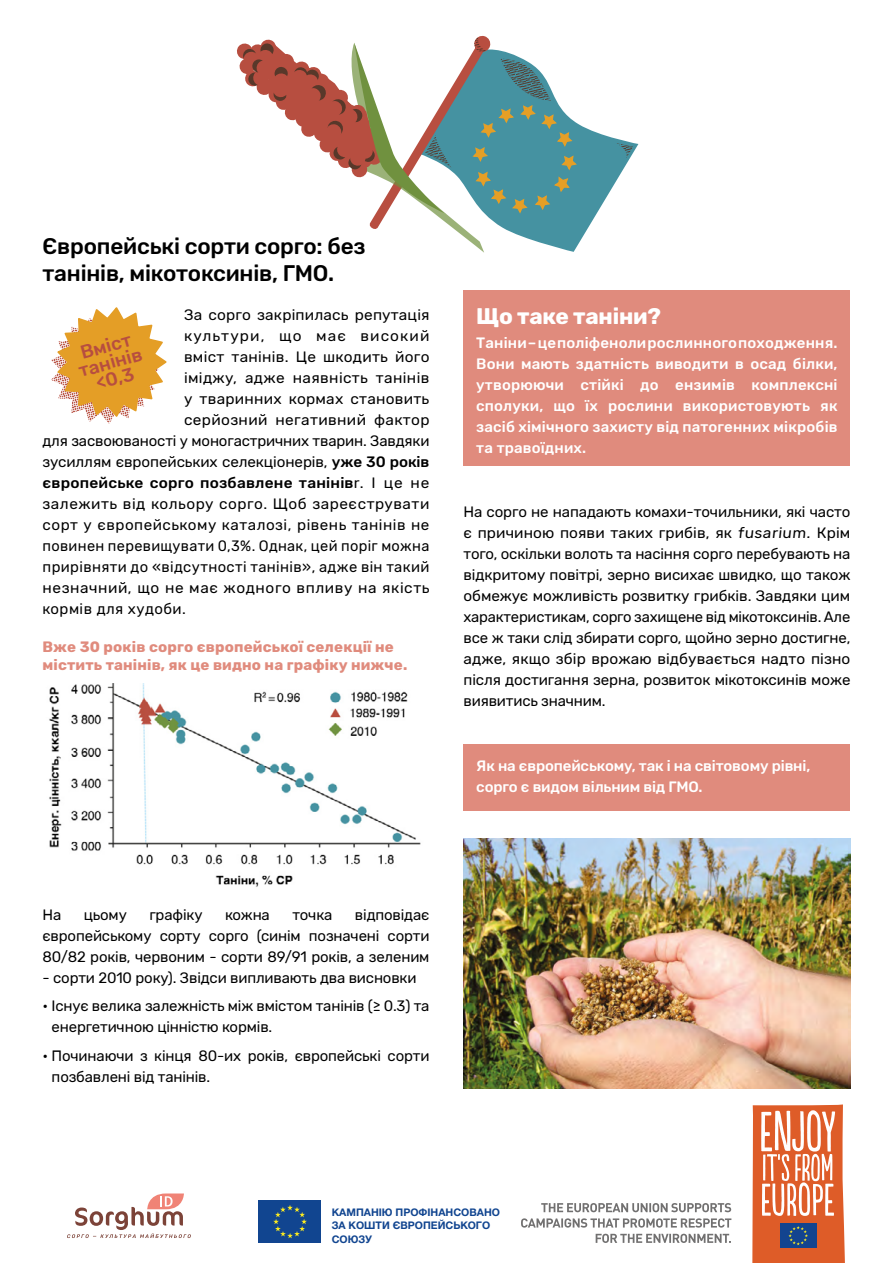
<style>
.page{position:relative;width:893px;height:1263px;background:#fff}
.page>*{position:absolute;margin:0;border:0;box-sizing:border-box;transform-origin:0 0}
.t1{font:500 22.5px/27px "Rubik";letter-spacing:-.01em;color:#000}
.t2{font:700 22.5px "Rubik";letter-spacing:-.01em;color:#fff}
.t3{font:500 18.75px/16.8px "Rubik";color:#b74e40;text-align:center}
.t4{font:15px/21px "Rubik";letter-spacing:-.005em;color:#000;text-align:justify}
.t5{font:500 15px/21px "Rubik";letter-spacing:-.01em;color:#fff;text-align:justify}
.t6{font:15px "Rubik";letter-spacing:.025em;color:#000}
.t7{font:15px "Rubik";letter-spacing:.035em;color:#000}
.t8{font:700 15px/18px "Rubik";letter-spacing:.01em;color:#e08b7d}
.t9{font:500 15px "Rubik";letter-spacing:.01em;color:#000}
.t10{font:15px "Rubik";letter-spacing:.02em;color:#000}
.t11{font:15px "Rubik";letter-spacing:.015em;color:#000}
.t12{font:15px "Rubik";letter-spacing:.075em;color:#000}
.t13{font:15px "Rubik";letter-spacing:.03em;color:#000}
.t14{font:700 10.5px/13.5px "Helvetica Neue Cyr";color:#114590}
.s1{font-weight:500}
.s2{font-weight:400}
</style>
<div class="page">
<div style="left:463px;top:290px;width:387px;height:175px;background:#e08b7d"></div>
<div style="left:463px;top:744px;width:387px;height:66px;background:#e08b7d"></div>
<img style="left:49px;top:683px;width:372px;height:204px">
<svg style="left:237px;top:35px;width:401px;height:218px"></svg>
<img style="left:463px;top:838px;width:387px;height:251px">
<svg style="left:51px;top:307px;width:116px;height:117px"></svg>
<svg style="left:752px;top:1104px;width:93px;height:159px"></svg>
<svg style="left:596px;top:1234px;width:135px;height:9px"></svg>
<svg style="left:521px;top:1218px;width:210px;height:9px"></svg>
<svg style="left:541px;top:1203px;width:190px;height:9px"></svg>
<svg style="left:67px;top:1193px;width:124px;height:45px"></svg>
<div style="left:259px;top:1201px;width:62px;height:42px;background:#114590"></div>
<svg style="left:273px;top:1205px;width:34px;height:33px"></svg>
<h1 class="t1" style="left:43px;top:233px;width:325px">Європейські сорти сорго: без танінів, мікотоксинів, ГМО.</h1>
<p class="t4" style="left:184px;top:304px;width:247px">За сорго закріпилась репутація</p>
<p class="t12" style="left:184px;top:327px;width:247px">культури, що має високий</p>
<p class="t10" style="left:184px;top:348px;width:247px">вміст танінів. Це шкодить його</p>
<p class="t6" style="left:184px;top:369px;width:247px">іміджу, адже наявність танінів</p>
<p class="t11" style="left:184px;top:390px;width:247px">у тваринних кормах становить</p>
<p class="t6" style="left:184px;top:411px;width:247px">серйозний негативний фактор</p>
<p class="t4" style="left:43px;top:430px;width:388px">для засвоюваності у моногастричних тварин. Завдяки</p>
<p class="t4" style="left:43px;top:451px;width:388px">зусиллям європейських селекціонерів, <span class="s1">уже 30 років</span></p>
<p class="t9" style="left:43px;top:474px;width:388px">європейське сорго позбавлене танінів<span class="s2">r. І це не</span></p>
<p class="t7" style="left:43px;top:495px;width:388px">залежить від кольору сорго. Щоб зареєструвати</p>
<p class="t7" style="left:43px;top:516px;width:388px">сорт у європейському каталозі, рівень танінів не</p>
<p class="t6" style="left:43px;top:537px;width:388px">повинен перевищувати 0,3%. Однак, цей поріг можна</p>
<p class="t6" style="left:43px;top:558px;width:388px">прирівняти до «відсутності танінів», адже він такий</p>
<p class="t7" style="left:43px;top:579px;width:388px">незначний, що не має жодного впливу на якість</p>
<p class="t13" style="left:43px;top:600px;width:145px">кормів для худоби.</p>
<p class="t8" style="left:43px;top:638px;width:366px">Вже 30 років сорго європейської селекції не містить танінів, як це видно на графіку нижче.</p>
<p class="t3" style="left:72px;top:347px;width:67px;rotate:-16deg">Вміст танінів &lt;0,3</p>
<h1 class="t2" style="left:476px;top:303px;width:186px">Що таке таніни?</h1>
<p class="t5" style="left:476px;top:332px;width:363px">Таніни – це поліфеноли рослинного походження.<br>Вони мають здатність виводити в осад білки, утворюючи стійкі до ензимів комплексні сполуки, що їх рослини використовують як засіб хімічного захисту від патогенних мікробів та травоїдних.</p>
<p class="t4" style="left:463px;top:502px;width:388px">На сорго не нападають комахи-точильники, які часто є причиною появи таких грибів, як fusarium. Крім того, оскільки волоть та насіння сорго перебувають на відкритому повітрі, зерно висихає швидко, що також обмежує можливість розвитку грибків. Завдяки цим характеристикам, сорго захищене від мікотоксинів. Але все ж таки слід збирати сорго, щойно зерно достигне, адже, якщо збір врожаю відбувається надто пізно після достигання зерна, розвиток мікотоксинів може виявитись значним.</p>
<p class="t5" style="left:476px;top:756px;width:336px">Як на європейському, так і на світовому рівні, сорго є видом вільним від ГМО.</p>
<p class="t4" style="left:43px;top:904px;width:388px;text-indent:312px">відповідає європейському сорту сорго (синім позначені сорти 80/82 років, червоним - сорти 89/91 років, а зеленим</p>
<p class="t4" style="left:43px;top:967px;width:376px">- сорти 2010 року). Звідси випливають два висновки</p>
<p class="t4" style="left:52px;top:996px;width:379px;text-indent:-9px">• Існує велика залежність між вмістом танінів (≥ 0.3) та енергетичною цінністю кормів.</p>
<p class="t4" style="left:52px;top:1045px;width:379px;text-indent:-9px">• Починаючи з кінця 80-их років, європейські сорти позбавлені від танінів.</p>
<p class="t4" style="left:43px;top:904px;width:20px">На</p>
<p class="t4" style="left:84px;top:904px;width:45px">цьому</p>
<p class="t4" style="left:149px;top:904px;width:55px">графіку</p>
<p class="t4" style="left:225px;top:904px;width:46px">кожна</p>
<p class="t4" style="left:292px;top:904px;width:42px">точка</p>
<p class="t14" style="left:332px;top:1205px;width:170px">КАМПАНІЮ ПРОФІНАНСОВАНО<br>ЗА КОШТИ ЄВРОПЕЙСЬКОГО<br>СОЮЗУ</p>
</div>
